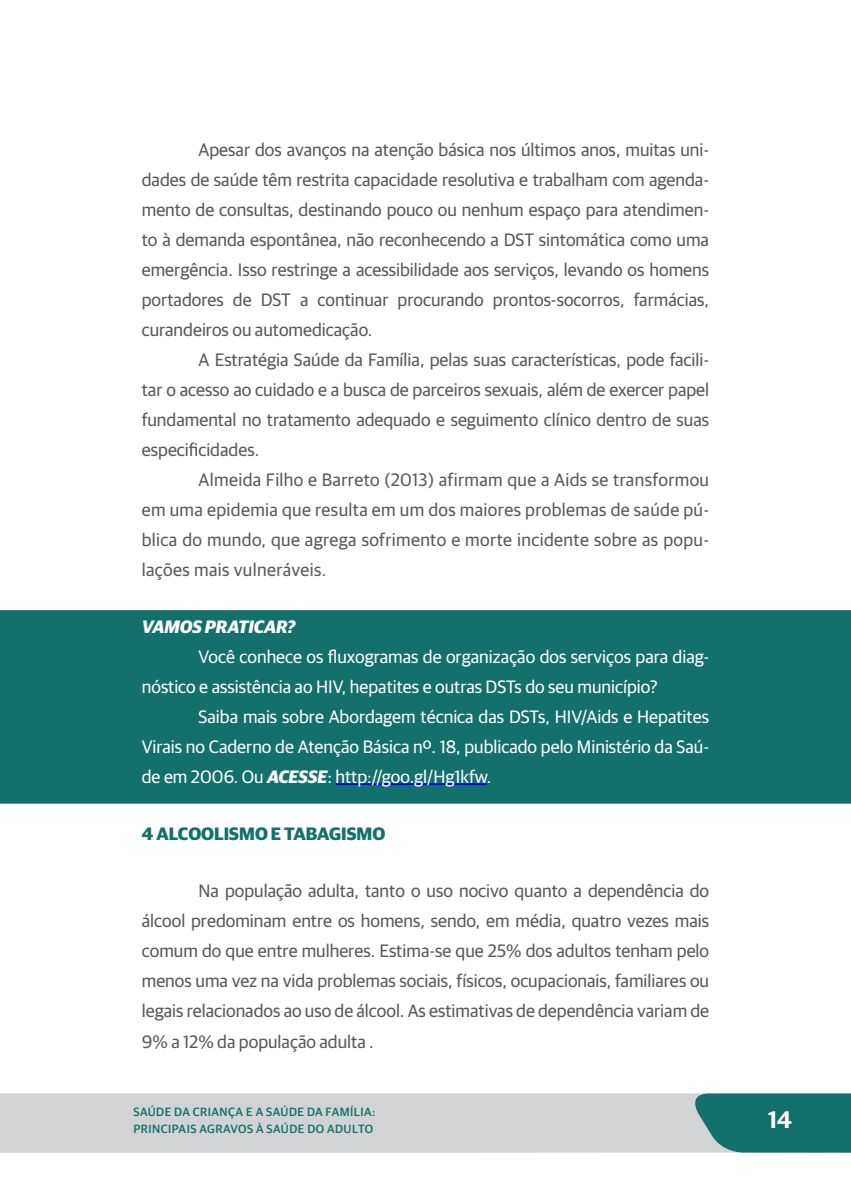
<style>
.page{position:relative;width:851px;height:1191px;background:#fff}
.page>*{position:absolute;margin:0;border:0;box-sizing:border-box;transform-origin:0 0}
.t1{font:600 24px "Guardian Sans";color:#fff}
.t2{font:18px/30px "Guardian Sans";color:#58595b;text-align:justify}
.t3{font:18px/30px "Guardian Sans";color:#fff}
.t4{font:700 18px "Guardian Sans";color:#14706a}
.t5{font:italic 700 18px "Guardian Sans";color:#fff}
.t6{font:500 12px/17.6px "Guardian Sans";letter-spacing:.04em;color:#14706a}
.s1{font-weight:700;font-style:italic}
</style>
<div class="page">
<div style="left:0;top:1093px;width:685px;height:59px;background:#d1d3d4"></div>
<svg style="left:685px;top:1093px;width:165px;height:60px;background:#2f7e79"></svg>
<div style="left:0;top:610px;width:850px;height:193px;background:#14706a"></div>
<hr style="left:335px;top:783px;width:152px;height:2px;background:#00f">
<p class="t2" style="left:142px;top:133px;width:569px;text-indent:57px">Apesar dos avanços na atenção básica nos últimos anos, muitas uni&shy;dades de saúde têm restrita capacidade resolutiva e trabalham com agenda&shy;mento de consultas, destinando pouco ou nenhum espaço para atendimen&shy;to à demanda espontânea, não reconhecendo a DST sintomática como uma emergência. Isso restringe a acessibilidade aos serviços, levando os homens portadores de DST a continuar procurando prontos-socorros, farmácias, curandeiros ou automedicação.</p>
<p class="t2" style="left:142px;top:343px;width:569px;text-indent:57px">A Estratégia Saúde da Família, pelas suas características, pode facili&shy;tar o acesso ao cuidado e a busca de parceiros sexuais, além de exercer papel fundamental no tratamento adequado e seguimento clínico dentro de suas especificidades.</p>
<p class="t2" style="left:142px;top:463px;width:568px;text-indent:57px">Almeida Filho e Barreto (2013) afirmam que a Aids se transformou em uma epidemia que resulta em um dos maiores problemas de saúde pú&shy;blica do mundo, que agrega sofrimento e morte incidente sobre as popu&shy;lações mais vulneráveis.</p>
<p class="t5" style="left:142px;top:613px;width:155px">VAMOS PRATICAR?</p>
<p class="t3" style="left:142px;top:640px;width:568px;text-indent:57px">Você conhece os fluxogramas de organização dos serviços para diag&shy;nóstico e assistência ao HIV, hepatites e outras DSTs do seu município?</p>
<p class="t3" style="left:142px;top:700px;width:568px;text-align:justify;text-indent:57px">Saiba mais sobre Abordagem técnica das DSTs, HIV/Aids e Hepatites Virais no Caderno de Atenção Básica nº. 18, publicado pelo Ministério da Saú&shy;de em 2006. Ou <span class="s1">ACESSE</span>: http://goo.gl/Hg1kfw.</p>
<p class="t4" style="left:142px;top:820px;width:245px">4 ALCOOLISMO E TABAGISMO</p>
<p class="t2" style="left:142px;top:874px;width:569px;text-indent:57px">Na população adulta, tanto o uso nocivo quanto a dependência do álcool predominam entre os homens, sendo, em média, quatro vezes mais comum do que entre mulheres. Estima-se que 25% dos adultos tenham pelo menos uma vez na vida problemas sociais, físicos, ocupacionais, familiares ou legais relacionados ao uso de álcool. As estimativas de dependência variam de 9% a 12% da população adulta .</p>
<p class="t6" style="left:133px;top:1101px;width:243px">SAÚDE DA CRIANÇA E A SAÚDE DA FAMÍLIA:<br>PRINCIPAIS AGRAVOS À SAÚDE DO ADULTO</p>
<h1 class="t1" style="left:768px;top:1101px;width:25px">14</h1>
</div>
